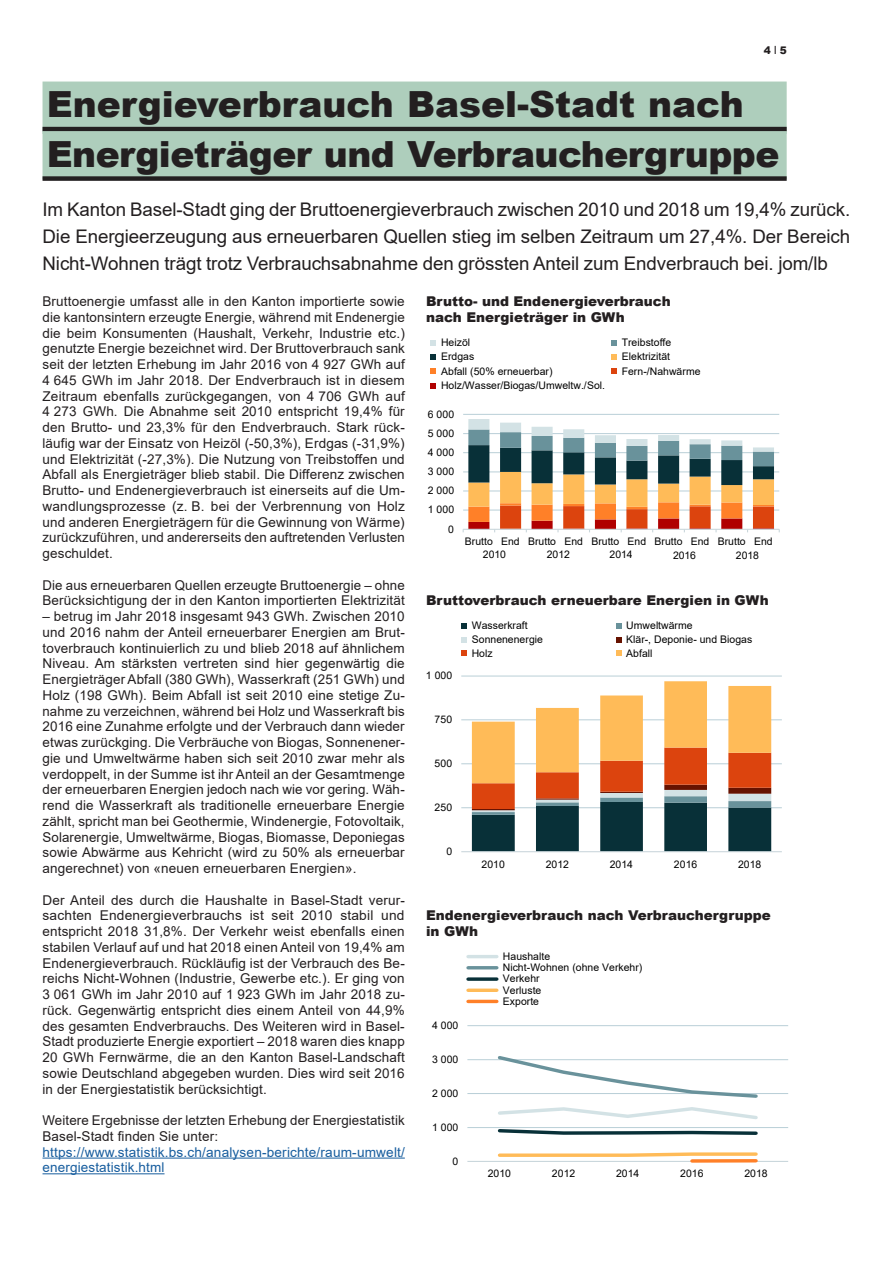
<style>
.page{position:relative;width:893px;height:1263px;background:#fff}
.page>*{position:absolute;margin:0;border:0;box-sizing:border-box;transform-origin:0 0}
.Uberschrift_grün_rec{font:900 36px "Arial";letter-spacing:-.01em;color:#231f20}
.Lead{font:18.75px/27px "Arial";letter-spacing:-.005em;color:#231f20;text-align:justify}
.Lauftext_neu{font:13.5px/15.8px "Arial";letter-spacing:.01em;color:#231f20;text-align:justify}
.Grafiktitel_neu{font:900 13.5px/15.8px "Arial";color:#231f20}
.Lauftext_neu-2{font:13.5px/15.8px "Arial";letter-spacing:.01em;color:#175d9e}
.t1{font:10.5px/11.2px "Arial";color:#000}
.t2{font:900 10.5px "Arial";color:#231f20}
.s1{font-weight:400;font-size:11.25px}
</style>
<div class="page">
<div style="left:43px;top:82px;width:744px;height:52px;background:#aecebc"></div>
<hr style="left:43px;top:127px;width:744px;height:4px;background:#231f20">
<div style="left:43px;top:131px;width:744px;height:48px;background:#aecebc"></div>
<div style="left:43px;top:176px;width:744px;height:5px;background:#231f20"></div>
<hr style="left:43px;top:1157px;width:362px;height:1px;background:#175d9e">
<hr style="left:43px;top:1173px;width:122px;height:1px;background:#175d9e">
<hr style="left:463px;top:414px;width:316px;height:1px;background:#b9cfd7">
<svg style="left:463px;top:419px;width:317px;height:113px"></svg>
<svg style="left:431px;top:340px;width:5px;height:5px"></svg>
<svg style="left:611px;top:340px;width:6px;height:5px"></svg>
<svg style="left:431px;top:354px;width:5px;height:6px"></svg>
<svg style="left:611px;top:354px;width:6px;height:6px"></svg>
<svg style="left:431px;top:369px;width:5px;height:5px"></svg>
<svg style="left:611px;top:369px;width:6px;height:5px"></svg>
<svg style="left:431px;top:383px;width:5px;height:5px"></svg>
<hr style="left:461px;top:807px;width:321px;height:1px;background:#b9cfd7">
<hr style="left:461px;top:763px;width:321px;height:1px;background:#b9cfd7">
<hr style="left:461px;top:719px;width:321px;height:1px;background:#b9cfd7">
<hr style="left:461px;top:676px;width:321px;height:1px;background:#b9cfd7">
<svg style="left:472px;top:681px;width:299px;height:170px"></svg>
<hr style="left:461px;top:851px;width:321px;height:1px;background:#c9d6db">
<svg style="left:461px;top:623px;width:6px;height:5px"></svg>
<svg style="left:616px;top:623px;width:5px;height:5px"></svg>
<svg style="left:461px;top:637px;width:6px;height:5px"></svg>
<svg style="left:616px;top:637px;width:5px;height:5px"></svg>
<svg style="left:461px;top:651px;width:6px;height:5px"></svg>
<svg style="left:616px;top:651px;width:5px;height:5px"></svg>
<hr style="left:467px;top:1127px;width:321px;height:1px;background:#b9cfd7">
<hr style="left:467px;top:1093px;width:321px;height:1px;background:#b9cfd7">
<hr style="left:467px;top:1059px;width:321px;height:1px;background:#b9cfd7">
<hr style="left:467px;top:1025px;width:321px;height:1px;background:#b9cfd7">
<hr style="left:467px;top:1161px;width:321px;height:1px;background:#c9d6db">
<svg style="left:495px;top:1056px;width:265px;height:63px"></svg>
<svg style="left:497px;top:1129px;width:261px;height:6px"></svg>
<svg style="left:497px;top:1152px;width:261px;height:5px"></svg>
<hr style="left:692px;top:1159px;width:64px;height:3px;background:#ff8028">
<hr style="left:468px;top:955px;width:29px;height:3px;background:#d3e2e5">
<hr style="left:468px;top:966px;width:29px;height:3px;background:#69929b">
<svg style="left:468px;top:977px;width:29px;height:4px"></svg>
<svg style="left:468px;top:988px;width:29px;height:4px"></svg>
<hr style="left:468px;top:1000px;width:29px;height:3px;background:#ff8028">
<p class="t2" style="left:764px;top:43px;width:24px">4<span class="s1">I</span>5</p>
<p class="Uberschrift_grün_rec" style="left:47px;top:78px;width:698px">Energieverbrauch Basel-Stadt nach</p>
<p class="Uberschrift_grün_rec" style="left:47px;top:128px;width:734px">Energieträger und Verbrauchergruppe</p>
<p class="Lead" style="left:43px;top:195px;width:809px">Im Kanton Basel-Stadt ging der Bruttoenergieverbrauch zwischen 2010 und 2018 um 19,4% zurück.<br>Die Energieerzeugung aus erneuerbaren Quellen stieg im selben Zeitraum um 27,4%. Der Bereich Nicht-Wohnen trägt trotz Verbrauchsabnahme den grössten Anteil zum Endverbrauch bei. jom/lb</p>
<p class="Lauftext_neu" style="left:43px;top:293px;width:364px">Bruttoenergie umfasst alle in den Kanton importierte sowie die kantonsintern erzeugte Energie, während mit Endenergie die beim Konsumenten (Haushalt, Verkehr, Industrie etc.) genutzte Energie bezeichnet wird. Der Bruttoverbrauch sank seit der letzten Erhebung im Jahr 2016 von 4 927 GWh auf 4 645 GWh im Jahr 2018. Der Endverbrauch ist in diesem Zeitraum ebenfalls zurückgegangen, von 4 706 GWh auf 4 273 GWh. Die Abnahme seit 2010 entspricht 19,4% für den Brutto- und 23,3% für den Endverbrauch. Stark rück&shy;läufig war der Einsatz von Heizöl (-50,3%), Erdgas (-31,9%) und Elektrizität (-27,3%). Die Nutzung von Treibstoffen und Abfall als Energieträger blieb stabil. Die Differenz zwischen Brutto- und Endenergieverbrauch ist einerseits auf die Um&shy;wandlungsprozesse (z. B. bei der Verbrennung von Holz und anderen Energieträgern für die Gewinnung von Wärme) zurückzuführen, und andererseits den auftretenden Verlusten geschuldet.</p>
<p class="Lauftext_neu" style="left:43px;top:577px;width:364px">Die aus erneuerbaren Quellen erzeugte Bruttoenergie – ohne<br>Berücksichtigung der in den Kanton importierten Elektrizität</p>
<p class="Lauftext_neu" style="left:43px;top:608px;width:364px">– betrug im Jahr 2018 insgesamt 943 GWh. Zwischen 2010 und 2016 nahm der Anteil erneuerbarer Energien am Brut&shy;toverbrauch kontinuierlich zu und blieb 2018 auf ähnlichem Niveau. Am stärksten vertreten sind hier gegenwärtig die Energieträger Abfall (380 GWh), Wasserkraft (251 GWh) und Holz (198 GWh). Beim Abfall ist seit 2010 eine stetige Zu&shy;nahme zu verzeichnen, während bei Holz und Wasserkraft bis 2016 eine Zunahme erfolgte und der Verbrauch dann wieder etwas zurückging. Die Verbräuche von Biogas, Sonnenener&shy;gie und Umweltwärme haben sich seit 2010 zwar mehr als verdoppelt, in der Summe ist ihr Anteil an der Gesamtmenge der erneuerbaren Energien jedoch nach wie vor gering. Wäh&shy;rend die Wasserkraft als traditionelle erneuerbare Energie zählt, spricht man bei Geothermie, Windenergie, Fotovoltaik, Solarenergie, Umweltwärme, Biogas, Biomasse, Deponiegas sowie Abwärme aus Kehricht (wird zu 50% als erneuerbar angerechnet) von «neuen erneuerbaren Energien».</p>
<p class="Lauftext_neu" style="left:43px;top:892px;width:364px">Der Anteil des durch die Haushalte in Basel-Stadt verur&shy;sachten Endenergieverbrauchs ist seit 2010 stabil und entspricht 2018 31,8%. Der Verkehr weist ebenfalls einen stabilen Verlauf auf und hat 2018 einen Anteil von 19,4% am Endenergieverbrauch. Rückläufig ist der Verbrauch des Be&shy;reichs Nicht-Wohnen (Industrie, Gewerbe etc.). Er ging von 3 061 GWh im Jahr 2010 auf 1 923 GWh im Jahr 2018 zu&shy;rück. Gegenwärtig entspricht dies einem Anteil von 44,9% des gesamten Endverbrauchs. Des Weiteren wird in Basel-Stadt produzierte Energie exportiert – 2018 waren dies knapp 20 GWh Fernwärme, die an den Kanton Basel-Landschaft sowie Deutschland abgegeben wurden. Dies wird seit 2016 in der Energiestatistik berücksichtigt.</p>
<p class="Lauftext_neu" style="left:43px;top:1112px;width:364px">Weitere Ergebnisse der letzten Erhebung der Energiestatistik<br>Basel-Stadt finden Sie unter:</p>
<p class="Lauftext_neu-2" style="left:43px;top:1144px;width:364px">https://www.statistik.bs.ch/analysen-berichte/raum-umwelt/ energiestatistik.html</p>
<p class="Grafiktitel_neu" style="left:426px;top:293px;width:246px">Brutto- und Endenergieverbrauch</p>
<p class="Grafiktitel_neu" style="left:426px;top:309px;width:200px">nach Energieträger in GWh</p>
<p class="t1" style="left:441px;top:337px;width:31px">Heizöl</p>
<p class="t1" style="left:622px;top:337px;width:51px">Treibstoffe</p>
<p class="t1" style="left:441px;top:351px;width:35px">Erdgas</p>
<p class="t1" style="left:622px;top:351px;width:50px">Elektrizität</p>
<p class="t1" style="left:441px;top:365px;width:113px">Abfall (50% erneuerbar)</p>
<p class="t1" style="left:622px;top:365px;width:80px">Fern-/Nahwärme</p>
<p class="t1" style="left:441px;top:380px;width:165px">Holz/Wasser/Biogas/Umweltw./Sol.</p>
<p class="t1" style="left:428px;top:408px;width:28px">6 000</p>
<p class="t1" style="left:428px;top:428px;width:28px">5 000</p>
<p class="t1" style="left:428px;top:447px;width:28px">4 000</p>
<p class="t1" style="left:428px;top:466px;width:28px">3 000</p>
<p class="t1" style="left:428px;top:485px;width:28px">2 000</p>
<p class="t1" style="left:428px;top:504px;width:28px">1 000</p>
<p class="t1" style="left:448px;top:523px;width:7px">0</p>
<p class="t1" style="left:465px;top:536px;width:309px">Brutto End Brutto End Brutto End Brutto End Brutto End</p>
<p class="t1" style="left:483px;top:549px;width:25px">2010</p>
<p class="t1" style="left:547px;top:548px;width:25px">2012</p>
<p class="t1" style="left:610px;top:549px;width:25px">2014</p>
<p class="t1" style="left:673px;top:549px;width:25px">2016</p>
<p class="t1" style="left:736px;top:549px;width:25px">2018</p>
<p class="Grafiktitel_neu" style="left:426px;top:592px;width:344px">Bruttoverbrauch erneuerbare Energien in GWh</p>
<p class="t1" style="left:472px;top:619px;width:57px">Wasserkraft</p>
<p class="t1" style="left:626px;top:619px;width:68px">Umweltwärme</p>
<p class="t1" style="left:472px;top:633px;width:73px">Sonnenenergie</p>
<p class="t1" style="left:626px;top:633px;width:128px">Klär-, Deponie- und Biogas</p>
<p class="t1" style="left:472px;top:647px;width:23px">Holz</p>
<p class="t1" style="left:626px;top:647px;width:28px">Abfall</p>
<p class="t1" style="left:426px;top:670px;width:28px">1 000</p>
<p class="t1" style="left:435px;top:714px;width:19px">750</p>
<p class="t1" style="left:435px;top:758px;width:19px">500</p>
<p class="t1" style="left:435px;top:802px;width:19px">250</p>
<p class="t1" style="left:446px;top:846px;width:7px">0</p>
<p class="t1" style="left:482px;top:858px;width:25px">2010</p>
<p class="t1" style="left:546px;top:858px;width:25px">2012</p>
<p class="t1" style="left:610px;top:858px;width:25px">2014</p>
<p class="t1" style="left:674px;top:858px;width:25px">2016</p>
<p class="t1" style="left:738px;top:858px;width:25px">2018</p>
<p class="Grafiktitel_neu" style="left:426px;top:907px;width:346px">Endenergieverbrauch nach Verbrauchergruppe in GWh</p>
<p class="t1" style="left:503px;top:950px;width:141px">Haushalte<br>Nicht-Wohnen (ohne Verkehr)<br>Verkehr<br>Verluste<br>Exporte</p>
<p class="t1" style="left:432px;top:1020px;width:28px">4 000</p>
<p class="t1" style="left:432px;top:1054px;width:28px">3 000</p>
<p class="t1" style="left:432px;top:1087px;width:28px">2 000</p>
<p class="t1" style="left:432px;top:1121px;width:28px">1 000</p>
<p class="t1" style="left:452px;top:1155px;width:7px">0</p>
<p class="t1" style="left:488px;top:1168px;width:25px">2010</p>
<p class="t1" style="left:552px;top:1168px;width:25px">2012</p>
<p class="t1" style="left:616px;top:1168px;width:25px">2014</p>
<p class="t1" style="left:680px;top:1168px;width:25px">2016</p>
<p class="t1" style="left:744px;top:1168px;width:25px">2018</p>
</div>
